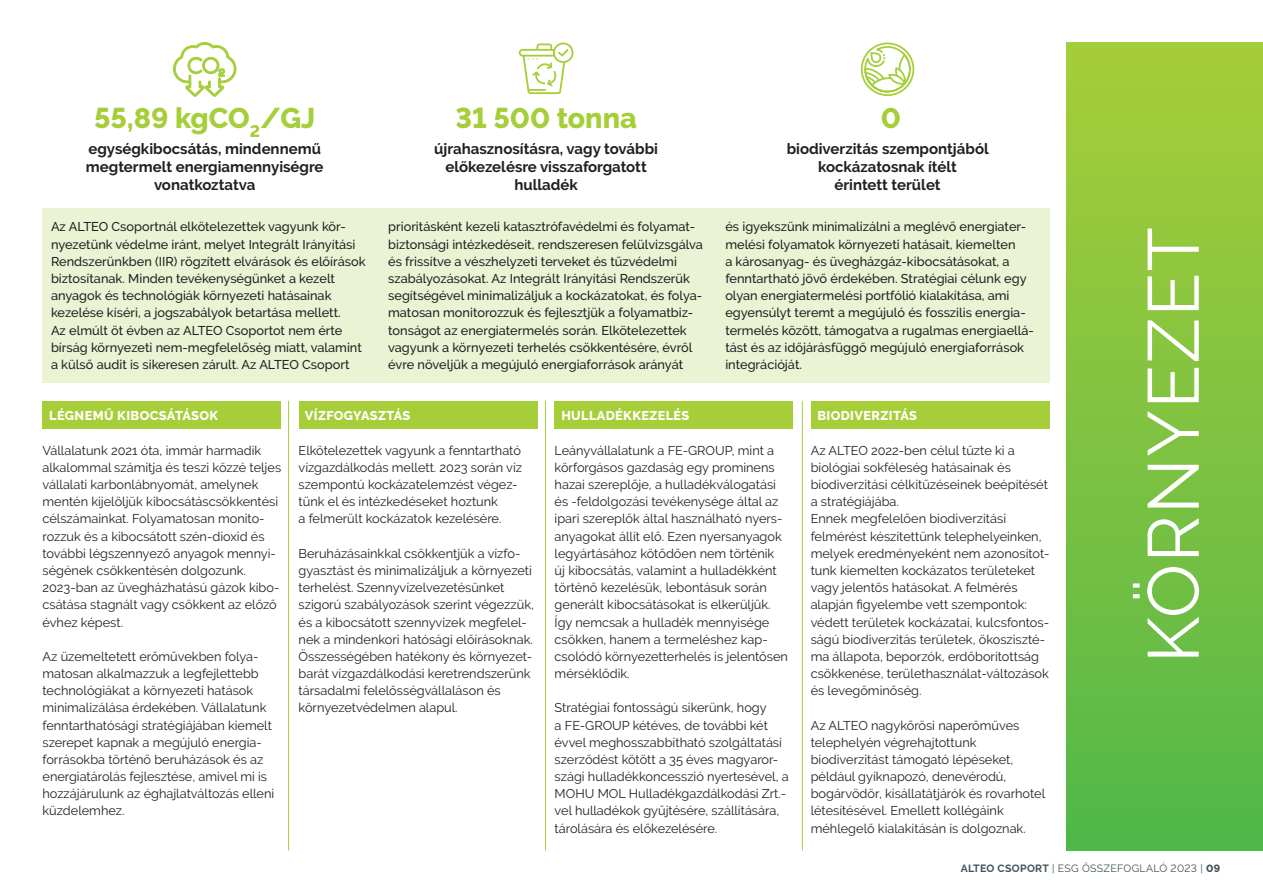
<style>
.page{position:relative;width:1263px;height:893px;background:#fff}
.page>*{position:absolute;margin:0;border:0;box-sizing:border-box;transform-origin:0 0}
.t1{font:72px "Raleway";letter-spacing:.02em;color:#fff}
.t2{font:800 28.5px "Raleway";color:#a6ce39}
.t3{font:700 15px/18px "Raleway";color:#231f20;text-align:center}
.t4{font:12.75px/17.1px "Raleway";color:#231f20}
.t5{font:500 12.75px/17.2px "Raleway";color:#231f20}
.t6{font:800 12.75px "Raleway";letter-spacing:.03em;color:#fff}
.t7{font:10.5px "Raleway";letter-spacing:.03em;color:#425159}
.s1{font-weight:700}
.s2{font-weight:800}
</style>
<div class="page">
<div style="left:43px;top:208px;width:1007px;height:175px;background:#eaf3d4"></div>
<div style="left:43px;top:401px;width:238px;height:27px;background:#a6ce39"></div>
<div style="left:299px;top:401px;width:239px;height:27px;background:#a6ce39"></div>
<div style="left:555px;top:401px;width:238px;height:27px;background:#a6ce39"></div>
<div style="left:812px;top:401px;width:238px;height:27px;background:#a6ce39"></div>
<div style="left:1067px;top:43px;width:196px;height:807px;background:linear-gradient(to bottom,#a8cd39,#52b749)"></div>
<hr style="left:288px;top:401px;width:1px;height:449px;background:#a6ce39">
<hr style="left:545px;top:401px;width:1px;height:449px;background:#a6ce39">
<hr style="left:802px;top:401px;width:1px;height:449px;background:#a6ce39">
<svg style="left:861px;top:43px;width:53px;height:53px"></svg>
<svg style="left:173px;top:42px;width:63px;height:55px"></svg>
<svg style="left:519px;top:43px;width:54px;height:51px"></svg>
<p class="t2" style="left:94px;top:102px;width:223px">55,89 kgCO<sub>2</sub>/GJ</p>
<p class="t3" style="left:86px;top:140px;width:239px">egységkibocsátás, mindennemű megtermelt energiamennyiségre vonatkoztatva</p>
<p class="t2" style="left:455px;top:102px;width:183px">31 500 tonna</p>
<p class="t3" style="left:434px;top:140px;width:225px">újrahasznosításra, vagy további előkezelésre visszaforgatott hulladék</p>
<p class="t2" style="left:881px;top:102px;width:22px">0</p>
<p class="t3" style="left:787px;top:140px;width:204px">biodiverzitás szempontjából kockázatosnak ítélt<br>érintett terület</p>
<p class="t5" style="left:51px;top:218px;width:316px">Az ALTEO Csoportnál elkötelezettek vagyunk kör&shy;nyezetünk védelme iránt, melyet Integrált Irányítási Rendszerünkben (IIR) rögzített elvárások és előírások biztosítanak. Minden tevékenységünket a kezelt anyagok és technológiák környezeti hatásainak kezelése kíséri, a jogszabályok betartása mellett.<br>Az elmúlt öt évben az ALTEO Csoportot nem érte bírság környezeti nem-megfelelőség miatt, valamint a külső audit is sikeresen zárult. Az ALTEO Csoport</p>
<p class="t5" style="left:388px;top:218px;width:316px">prioritásként kezeli katasztrófavédelmi és folyamat&shy;biztonsági intézkedéseit, rendszeresen felülvizsgálva és frissítve a vészhelyzeti terveket és tűzvédelmi szabályozásokat. Az Integrált Irányítási Rendszerük segítségével minimalizáljuk a kockázatokat, és folya&shy;matosan monitorozzuk és fejlesztjük a folyamatbiz&shy;tonságot az energiatermelés során. Elkötelezettek vagyunk a környezeti terhelés csökkentésére, évről évre növeljük a megújuló energiaforrások arányát</p>
<p class="t5" style="left:725px;top:218px;width:310px">és igyekszünk minimalizálni a meglévő energiater&shy;melési folyamatok környezeti hatásait, kiemelten<br>a károsanyag- és üvegházgáz-kibocsátásokat, a fenntartható jövő érdekében. Stratégiai célunk egy olyan energiatermelési portfólió kialakítása, ami egyensúlyt teremt a megújuló és fosszilis energia&shy;termelés között, támogatva a rugalmas energiaellá&shy;tást és az időjárásfüggő megújuló energiaforrások integrációját.</p>
<p class="t6" style="left:49px;top:409px;width:170px">LÉGNEMŰ KIBOCSÁTÁSOK</p>
<p class="t4" style="left:43px;top:442px;width:240px">Vállalatunk 2021 óta, immár harmadik alkalommal számítja és teszi közzé teljes vállalati karbonlábnyomát, amelynek mentén kijelöljük kibocsátáscsökkentési célszámainkat. Folyamatosan monito&shy;rozzuk és a kibocsátott szén-dioxid és további légszennyező anyagok mennyi&shy;ségének csökkentésén dolgozunk.</p>
<p class="t4" style="left:43px;top:579px;width:238px">2023-ban az üvegházhatású gázok kibo&shy;csátása stagnált vagy csökkent az előző évhez képest.</p>
<p class="t4" style="left:43px;top:648px;width:233px">Az üzemeltetett erőművekben folya&shy;matosan alkalmazzuk a legfejlettebb technológiákat a környezeti hatások minimalizálása érdekében. Vállalatunk fenntarthatósági stratégiájában kiemelt szerepet kapnak a megújuló energia&shy;forrásokba történő beruházások és az energiatárolás fejlesztése, amivel mi is hozzájárulunk az éghajlatváltozás elleni küzdelemhez.</p>
<p class="t6" style="left:305px;top:409px;width:107px">VÍZFOGYASZTÁS</p>
<p class="t4" style="left:299px;top:442px;width:225px">Elkötelezettek vagyunk a fenntartható vízgazdálkodás mellett. 2023 során víz szempontú kockázatelemzést végez&shy;tünk el és intézkedéseket hoztunk<br>a felmerült kockázatok kezelésére.</p>
<p class="t4" style="left:299px;top:545px;width:237px">Beruházásainkkal csökkentjük a vízfo&shy;gyasztást és minimalizáljuk a környezeti terhelést. Szennyvízelvezetésünket szigorú szabályozások szerint végezzük, és a kibocsátott szennyvizek megfelel&shy;nek a mindenkori hatósági előírásoknak.<br>Összességében hatékony és környezet&shy;barát vízgazdálkodási keretrendszerünk társadalmi felelősségvállaláson és környezetvédelmen alapul.</p>
<p class="t6" style="left:561px;top:409px;width:129px">HULLADÉKKEZELÉS</p>
<p class="t4" style="left:555px;top:442px;width:235px">Leányvállalatunk a FE-GROUP, mint a körforgásos gazdaság egy prominens hazai szereplője, a hulladékválogatási és -feldolgozási tevékenysége által az ipari szereplők által használható nyers&shy;anyagokat állít elő. Ezen nyersanyagok legyártásához kötődően nem történik<br>új kibocsátás, valamint a hulladékként történő kezelésük, lebontásuk során generált kibocsátásokat is elkerüljük.<br>Így nemcsak a hulladék mennyisége csökken, hanem a termeléshez kap&shy;csolódó környezetterhelés is jelentősen mérséklődik.</p>
<p class="t4" style="left:555px;top:699px;width:236px">Stratégiai fontosságú sikerünk, hogy<br>a FE-GROUP kétéves, de további két évvel meghosszabbítható szolgáltatási szerződést kötött a 35 éves magyaror&shy;szági hulladékkoncesszió nyertesével, a MOHU MOL Hulladékgazdálkodási Zrt.- vel hulladékok gyűjtésére, szállítására, tárolására és előkezelésére.</p>
<p class="t6" style="left:817px;top:409px;width:101px">BIODIVERZITÁS</p>
<p class="t4" style="left:811px;top:442px;width:239px">Az ALTEO 2022-ben célul tűzte ki a biológiai sokféleség hatásainak és biodiverzitási célkitűzéseinek beépítését a stratégiájába.</p>
<p class="t4" style="left:811px;top:510px;width:240px">Ennek megfelelően biodiverzitási felmérést készítettünk telephelyeinken, melyek eredményeként nem azonosítot&shy;tunk kiemelten kockázatos területeket vagy jelentős hatásokat. A felmérés alapján figyelembe vett szempontok: védett területek kockázatai, kulcsfontos&shy;ságú biodiverzitás területek, ökosziszté&shy;ma állapota, beporzók, erdőborítottság csökkenése, területhasználat-változások és levegőminőség.</p>
<p class="t4" style="left:811px;top:716px;width:236px">Az ALTEO nagykőrösi naperőműves telephelyén végrehajtottunk biodiverzitást támogató lépéseket, például gyíknapozó, denevérodú, bogárvödör, kisállatátjárók és rovarhotel létesítésével. Emellett kollégáink méhlegelő kialakításán is dolgoznak.</p>
<p class="t1" style="left:1131px;top:663px;width:437px;rotate:-90deg">KÖRNYEZET</p>
<p class="t7" style="left:961px;top:862px;width:261px"><span class="s1">ALTEO CSOPORT</span> | ESG ÖSSZEFOGLALÓ 2023 | <span class="s2">09</span></p>
</div>
